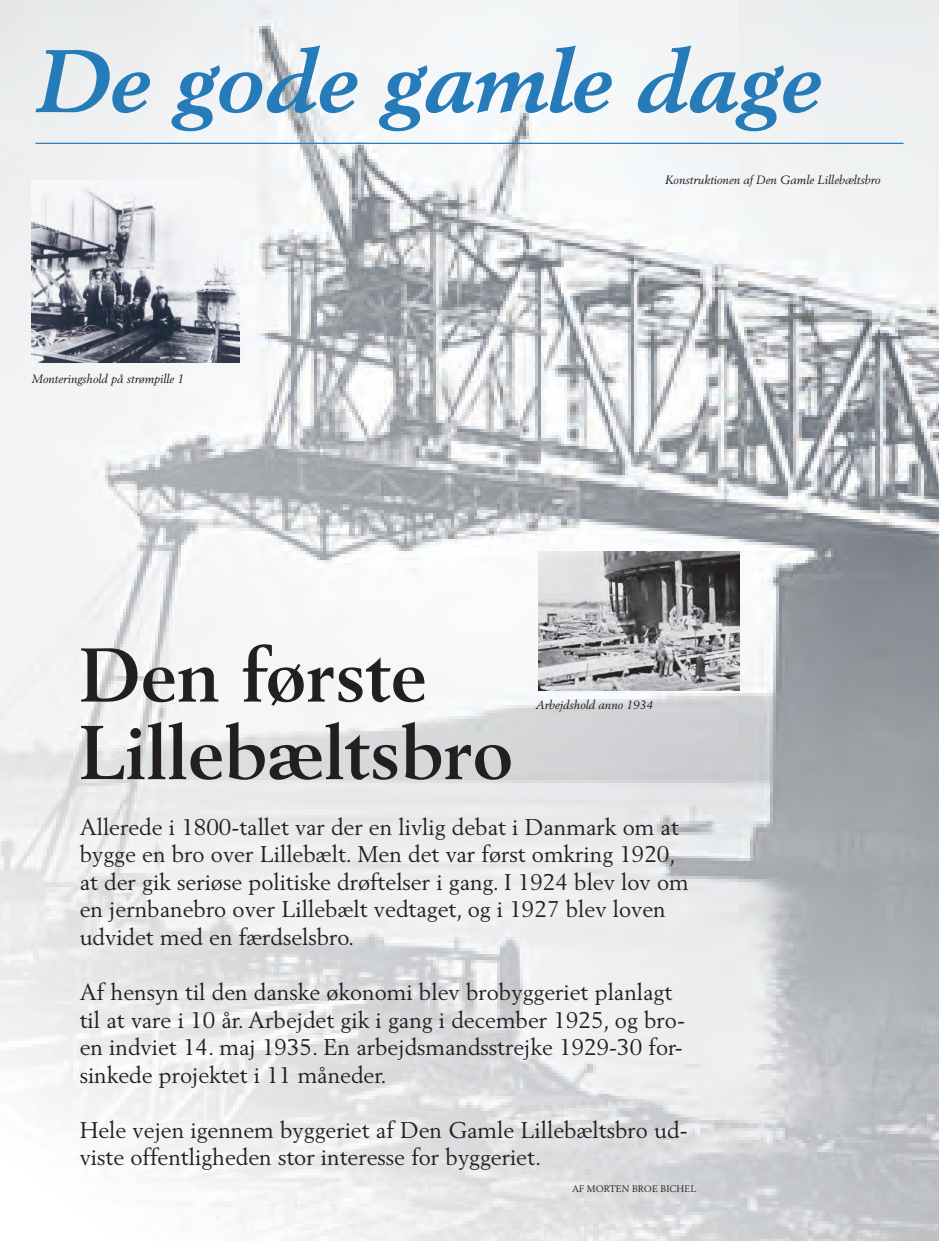
<style>
.page{position:relative;width:939px;height:1241px;background:#fff}
.page>*{position:absolute;margin:0;border:0;box-sizing:border-box;transform-origin:0 0}
.t1{font:italic 700 87.5px "Berling LT Std";color:#267bb9}
.t2{font:700 75px/77.5px "Berling LT Std";color:#231f20}
.t3{font:22.5px/27.5px "Berling LT Std";color:#231f20}
.t4{font:italic 11.88px "Berling LT Std";color:#231f20}
.t5{font:9.38px "Berling LT Std";color:#231f20}
</style>
<div class="page">
<img style="left:0;top:0;width:939px;height:1240px">
<hr style="left:35px;top:143px;width:869px;height:1px;background:#267bb9">
<img style="left:32px;top:181px;width:207px;height:181px">
<img style="left:538px;top:551px;width:201px;height:139px">
<h1 class="t1" style="left:35px;top:29px;width:786px">De gode gamle dage</h1>
<p class="t4" style="left:32px;top:371px;width:154px">Monteringshold på strømpille 1</p>
<p class="t4" style="left:665px;top:172px;width:217px">Konstruktionen af Den Gamle Lillebæltsbro</p>
<h2 class="t2" style="left:80px;top:636px;width:435px">Den første<br>Lillebæltsbro</h2>
<p class="t3" style="left:80px;top:812px;width:611px">Allerede i 1800-tallet var der en livlig debat i Danmark om at bygge en bro over Lillebælt. Men det var først omkring 1920, at der gik seriøse politiske drøftelser i gang. I 1924 blev lov om en jernbanebro over Lillebælt vedtaget, og i 1927 blev loven udvidet med en færdselsbro.</p>
<p class="t3" style="left:80px;top:977px;width:607px">Af hensyn til den danske økonomi blev brobyggeriet planlagt til at vare i 10 år. Arbejdet gik i gang i december 1925, og bro&shy;en indviet 14. maj 1935. En arbejdsmandsstrejke 1929-30 for&shy;sinkede projektet i 11 måneder.</p>
<p class="t3" style="left:80px;top:1115px;width:609px">Hele vejen igennem byggeriet af Den Gamle Lillebæltsbro ud&shy;viste offentligheden stor interesse for byggeriet.</p>
<p class="t5" style="left:572px;top:1182px;width:126px">AF MORTEN BROE BICHEL</p>
<p class="t4" style="left:536px;top:697px;width:119px">Arbejdshold anno 1934</p>
</div>
